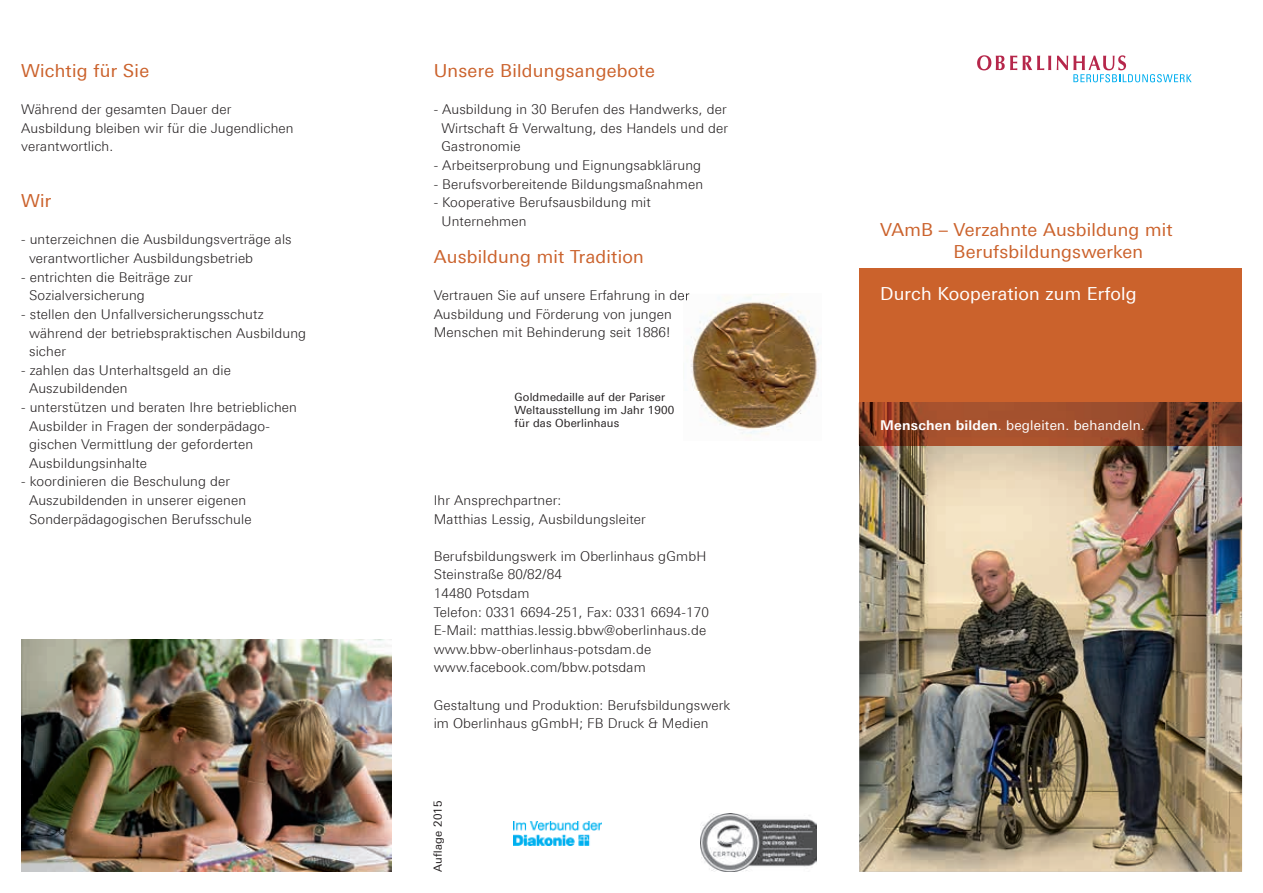
<style>
.page{position:relative;width:1263px;height:893px;background:#fff}
.page>*{position:absolute;margin:0;border:0;box-sizing:border-box;transform-origin:0 0}
.t1{font:18px/21.3px "Linotype Univers 430";letter-spacing:.015em;color:#cb622c}
.t2{font:18px "Linotype Univers 430";letter-spacing:.01em;color:#fff}
.t3{font:300 13.5px/18.6px "Linotype Univers 330";letter-spacing:.01em;color:#231f20}
.t4{font:13.5px "Linotype Univers 430";letter-spacing:.015em;color:#fff}
.t5{font:11.25px/13.4px "Linotype Univers 430";letter-spacing:.015em;color:#231f20}
.s1{font-family:"Linotype Univers 630";font-weight:700}
</style>
<div class="page">
<div style="left:859px;top:268px;width:383px;height:136px;background:#cb622c"></div>
<img style="left:859px;top:403px;width:383px;height:469px">
<img style="left:859px;top:403px;width:382px;height:42px">
<svg style="left:977px;top:55px;width:74px;height:15px"></svg>
<svg style="left:1057px;top:55px;width:135px;height:27px"></svg>
<img style="left:513px;top:821px;width:88px;height:25px">
<img style="left:689px;top:294px;width:130px;height:143px">
<svg style="left:683px;top:294px;width:6px;height:7px"></svg>
<img style="left:701px;top:813px;width:115px;height:59px">
<img style="left:21px;top:640px;width:370px;height:231px">
<h1 class="t1" style="left:21px;top:60px;width:129px">Wichtig für Sie</h1>
<p class="t3" style="left:21px;top:100px;width:274px">Während der gesamten Dauer der<br>Ausbildung bleiben wir für die Jugendlichen verantwortlich.</p>
<h1 class="t1" style="left:21px;top:190px;width:32px">Wir</h1>
<p class="t3" style="left:29px;top:230px;width:264px;text-indent:-8px">- unterzeichnen die Ausbildungsverträge als verantwortlicher Ausbildungsbetrieb</p>
<p class="t3" style="left:29px;top:267px;width:165px;text-indent:-8px">- entrichten die Beiträge zur<br>Sozialversicherung</p>
<p class="t3" style="left:29px;top:305px;width:279px;text-indent:-8px">- stellen den Unfallversicherungsschutz während der betriebspraktischen Ausbildung sicher</p>
<p class="t3" style="left:29px;top:360px;width:203px;text-indent:-8px">- zahlen das Unterhaltsgeld an die<br>Auszubildenden</p>
<p class="t3" style="left:29px;top:398px;width:269px;text-indent:-8px">- unterstützen und beraten Ihre betrieblichen Ausbilder in Fragen der sonderpädago&shy;gischen Vermittlung der geforderten Ausbildungsinhalte</p>
<p class="t3" style="left:29px;top:472px;width:224px;text-indent:-8px">- koordinieren die Beschulung der<br>Auszubildenden in unserer eigenen<br>Sonderpädagogischen Berufsschule</p>
<h1 class="t1" style="left:434px;top:60px;width:223px">Unsere Bildungsangebote</h1>
<p class="t3" style="left:441px;top:100px;width:288px;text-align:justify;text-indent:-8px">- Ausbildung in 30 Berufen des Handwerks, der Wirtschaft &amp; Verwaltung, des Handels und der Gastronomie</p>
<p class="t3" style="left:434px;top:156px;width:269px">- Arbeitserprobung und Eignungsabklärung</p>
<p class="t3" style="left:434px;top:174px;width:271px">- Berufsvorbereitende Bildungsmaßnahmen</p>
<p class="t3" style="left:441px;top:193px;width:211px;text-indent:-8px">- Kooperative Berufsausbildung mit<br>Unternehmen</p>
<h1 class="t1" style="left:434px;top:246px;width:212px">Ausbildung mit Tradition</h1>
<p class="t3" style="left:434px;top:286px;width:257px">Vertrauen Sie auf unsere Erfahrung in der<br>Ausbildung und Förderung von jungen<br>Menschen mit Behinderung seit 1886!</p>
<p class="t5" style="left:514px;top:390px;width:161px">Goldmedaille auf der Pariser<br>Weltausstellung im Jahr 1900 für das Oberlinhaus</p>
<p class="t3" style="left:434px;top:491px;width:214px">Ihr Ansprechpartner:<br>Matthias Lessig, Ausbildungsleiter</p>
<p class="t3" style="left:434px;top:546px;width:277px">Berufsbildungswerk im Oberlinhaus gGmbH Steinstraße 80/82/84<br>14480 Potsdam<br>Telefon: 0331 6694-251, Fax: 0331 6694-170<br>E-Mail: matthias.lessig.bbw@oberlinhaus.de www.bbw-oberlinhaus-potsdam.de www.facebook.com/bbw.potsdam</p>
<p class="t3" style="left:434px;top:695px;width:298px">Gestaltung und Produktion: Berufsbildungswerk im Oberlinhaus gGmbH; FB Druck &amp; Medien</p>
<p class="t5" style="left:431px;top:872px;width:73px;rotate:-90deg">Auflage 2015</p>
<h1 class="t1" style="left:953px;top:219px;width:221px;text-indent:-73px">VAmB – Verzahnte Ausbildung mit<br>Berufsbildungswerken</h1>
<h1 class="t2" style="left:880px;top:284px;width:258px">Durch Kooperation zum Erfolg</h1>
<p class="t4" style="left:880px;top:418px;width:266px"><span class="s1">Menschen bilden</span>. begleiten. behandeln.</p>
</div>
